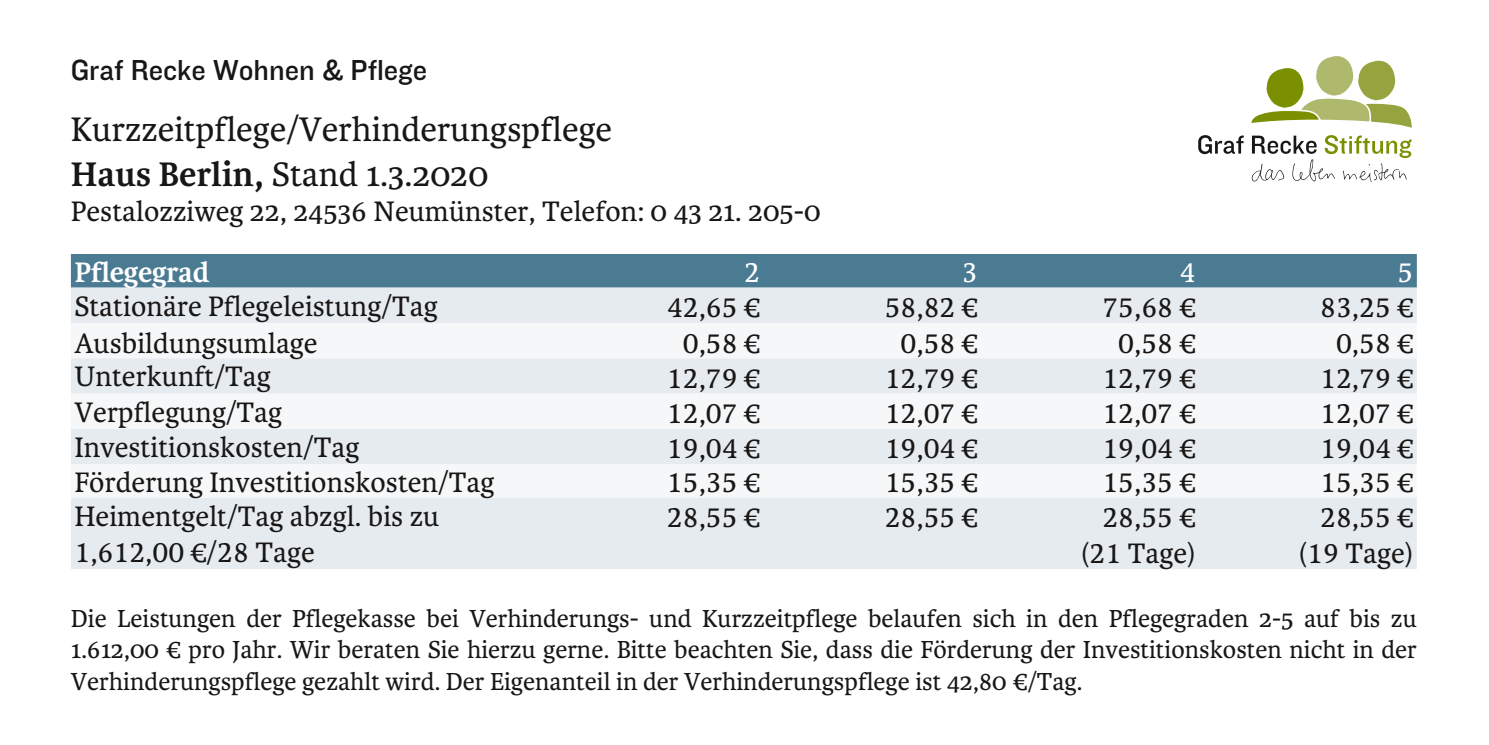
<style>
.page{position:relative;width:1489px;height:745px;background:#fff}
.page>*{position:absolute;margin:0;border:0;box-sizing:border-box;transform-origin:0 0}
.t1{font:36.25px "Karmina";color:#181716}
.t2{font:30px/36px "Karmina";color:#181716;text-align:right}
.t3{font:30px "Knockout HTF31 Junior Middlewt OB";color:#181716}
.t4{font:700 30px "Karmina";letter-spacing:-.01em;color:#fff}
.t5{font:30px "Karmina";color:#fff}
.t6{font:26.25px/31.5px "Karmina";color:#181716;text-align:justify}
.s1{font-weight:700}
</style>
<div class="page">
<div style="left:71px;top:254px;width:1345px;height:33px;background:#4b7a93"></div>
<div style="left:71px;top:287px;width:1345px;height:281px;background:#e6ebf0"></div>
<svg style="left:71px;top:323px;width:1345px;height:174px;fill:#f5f7f9"></svg>
<svg style="left:1198px;top:56px;width:214px;height:126px"></svg>
<p class="t3" style="left:71px;top:54px;width:357px">Graf Recke Wohnen &amp; Pflege</p>
<p class="t1" style="left:71px;top:109px;width:543px">Kurzzeitpflege/Verhinderungspflege</p>
<p class="t1" style="left:71px;top:154px;width:419px"><span class="s1">Haus Berlin,</span> Stand 1.3.2020</p>
<p class="t2" style="left:71px;top:193px;width:751px">Pestalozziweg 22, 24536 Neumünster, Telefon: 0 43 21. 205-0</p>
<p class="t4" style="left:74px;top:255px;width:136px">Pflegegrad</p>
<p class="t5" style="left:744px;top:255px;width:17px">2</p>
<p class="t5" style="left:961px;top:255px;width:17px">3</p>
<p class="t5" style="left:1179px;top:255px;width:17px">4</p>
<p class="t5" style="left:1397px;top:255px;width:17px">5</p>
<p class="t2" style="left:74px;top:288px;width:365px">Stationäre Pflegeleistung/Tag</p>
<p class="t2" style="left:667px;top:290px;width:95px">42,65 €</p>
<p class="t2" style="left:884px;top:290px;width:95px">58,82 €</p>
<p class="t2" style="left:1102px;top:290px;width:95px">75,68 €</p>
<p class="t2" style="left:1319px;top:290px;width:95px">83,25 €</p>
<p class="t2" style="left:74px;top:325px;width:245px">Ausbildungsumlage</p>
<p class="t2" style="left:683px;top:325px;width:79px">0,58 €</p>
<p class="t2" style="left:900px;top:325px;width:79px">0,58 €</p>
<p class="t2" style="left:1118px;top:325px;width:79px">0,58 €</p>
<p class="t2" style="left:1335px;top:325px;width:79px">0,58 €</p>
<p class="t2" style="left:74px;top:358px;width:198px">Unterkunft/Tag</p>
<p class="t2" style="left:667px;top:360px;width:95px">12,79 €</p>
<p class="t2" style="left:884px;top:360px;width:95px">12,79 €</p>
<p class="t2" style="left:1102px;top:360px;width:95px">12,79 €</p>
<p class="t2" style="left:1319px;top:360px;width:95px">12,79 €</p>
<p class="t2" style="left:74px;top:394px;width:209px">Verpflegung/Tag</p>
<p class="t2" style="left:667px;top:395px;width:95px">12,07 €</p>
<p class="t2" style="left:884px;top:395px;width:95px">12,07 €</p>
<p class="t2" style="left:1102px;top:395px;width:95px">12,07 €</p>
<p class="t2" style="left:1319px;top:395px;width:95px">12,07 €</p>
<p class="t2" style="left:74px;top:429px;width:286px">Investitionskosten/Tag</p>
<p class="t2" style="left:667px;top:431px;width:95px">19,04 €</p>
<p class="t2" style="left:884px;top:431px;width:95px">19,04 €</p>
<p class="t2" style="left:1102px;top:431px;width:95px">19,04 €</p>
<p class="t2" style="left:1319px;top:431px;width:95px">19,04 €</p>
<p class="t2" style="left:74px;top:464px;width:421px">Förderung Investitionskosten/Tag</p>
<p class="t2" style="left:667px;top:464px;width:95px">15,35 €</p>
<p class="t2" style="left:884px;top:464px;width:95px">15,35 €</p>
<p class="t2" style="left:1102px;top:464px;width:95px">15,35 €</p>
<p class="t2" style="left:1319px;top:464px;width:95px">15,35 €</p>
<p class="t2" style="left:74px;top:498px;width:366px;text-align:left">Heimentgelt/Tag abzgl. bis zu<br>1,612,00 €/28 Tage</p>
<p class="t2" style="left:667px;top:499px;width:95px">28,55 €</p>
<p class="t2" style="left:884px;top:499px;width:95px">28,55 €</p>
<p class="t2" style="left:1081px;top:499px;width:116px">28,55 € (21 Tage)</p>
<p class="t2" style="left:1298px;top:499px;width:116px">28,55 € (19 Tage)</p>
<p class="t6" style="left:71px;top:602px;width:1347px">Die Leistungen der Pflegekasse bei Verhinderungs- und Kurzzeitpflege belaufen sich in den Pflegegraden 2-5 auf bis zu 1.612,00 € pro Jahr. Wir beraten Sie hierzu gerne. Bitte beachten Sie, dass die Förderung der Investitionskosten nicht in der Verhinderungspflege gezahlt wird. Der Eigenanteil in der Verhinderungspflege ist 42,80 €/Tag.</p>
</div>
